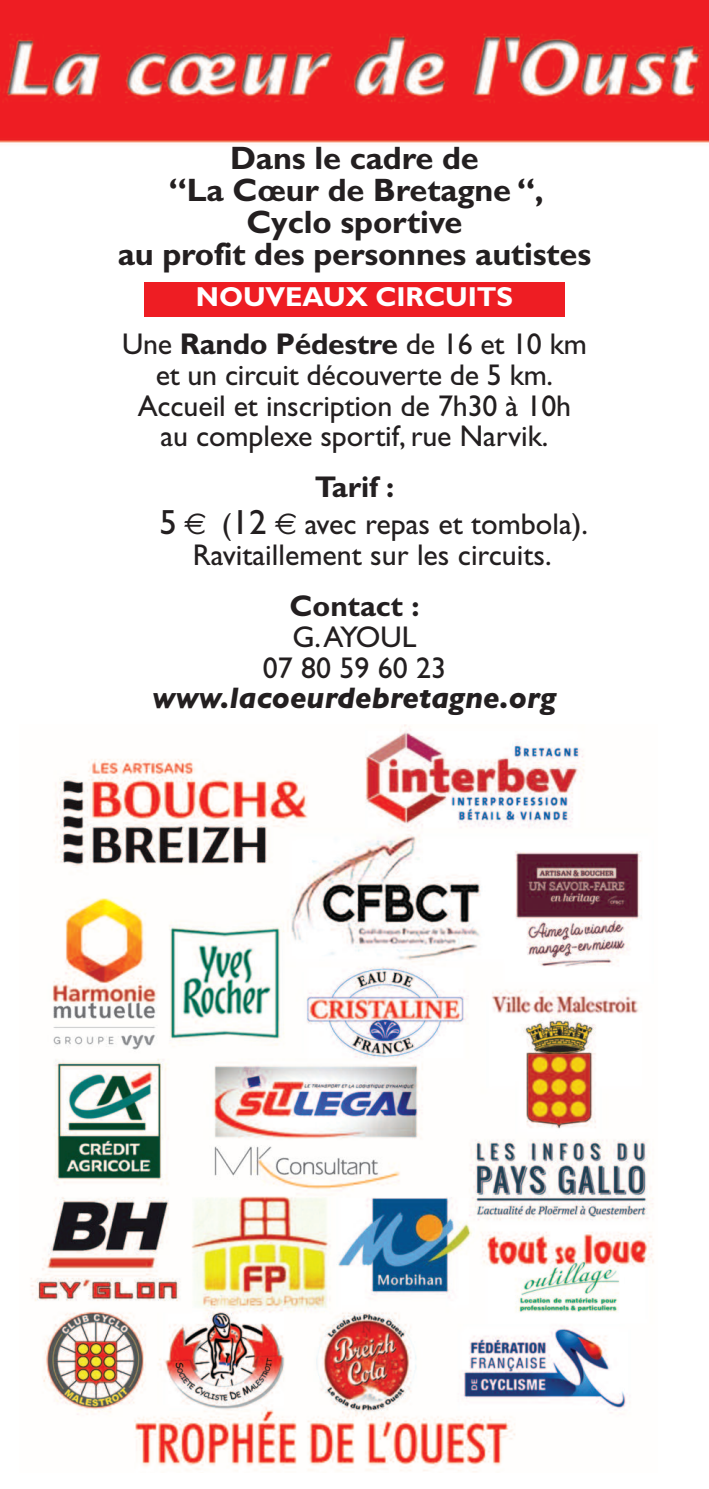
<style>
.page{position:relative;width:709px;height:1489px;background:#fff}
.page>*{position:absolute;margin:0;border:0;box-sizing:border-box;transform-origin:0 0}
.t1{font:700 32.5px/32px "Gill Sans";letter-spacing:-.005em;color:#231f20;text-align:center}
.t2{font:30px/30.8px "Gill Sans";letter-spacing:-.005em;color:#231f20;text-align:center}
.t3{font:italic 700 30px "Gill Sans";color:#231f20}
.t4{font:700 30px "Gill Sans";color:#231f20}
.t5{font:700 27.5px "Gill Sans";letter-spacing:-.005em;color:#fff}
.s1{font-weight:700}
.s2{font-size:35px}
.s3{font-family:"Euro Sans"}
</style>
<div class="page">
<img style="left:0;top:0;width:709px;height:143px">
<img style="left:30px;top:724px;width:624px;height:748px">
<div style="left:144px;top:282px;width:421px;height:35px;background:#ee1d23"></div>
<p class="t1" style="left:118px;top:145px;width:475px">Dans le cadre de<br>“La Cœur de Bretagne “,<br>Cyclo sportive<br>au profit des personnes autistes</p>
<p class="t5" style="left:196px;top:286px;width:318px">NOUVEAUX CIRCUITS</p>
<p class="t2" style="left:122px;top:331px;width:466px">Une <span class="s1">Rando Pédestre</span> de 16 et 10 km et un circuit découverte de 5 km.<br>Accueil et inscription de 7h30 à 10h au complexe sportif, rue Narvik.</p>
<p class="t2" style="left:159px;top:472px;width:430px;line-height:36.8px;text-align:left;text-indent:155px"><span class="s1">Tarif :<br></span><span class="s2">5</span> <span class="s3">€</span> (<span class="s2">12</span> <span class="s3">€</span> avec repas et tombola).</p>
<p class="t2" style="left:193px;top:542px;width:360px">Ravitaillement sur les circuits.</p>
<p class="t4" style="left:289px;top:594px;width:132px">Contact :</p>
<p class="t2" style="left:263px;top:624px;width:185px">G.AYOUL<br>07 80 59 60 23</p>
<p class="t3" style="left:153px;top:680px;width:405px">www.lacoeurdebretagne.org</p>
</div>
